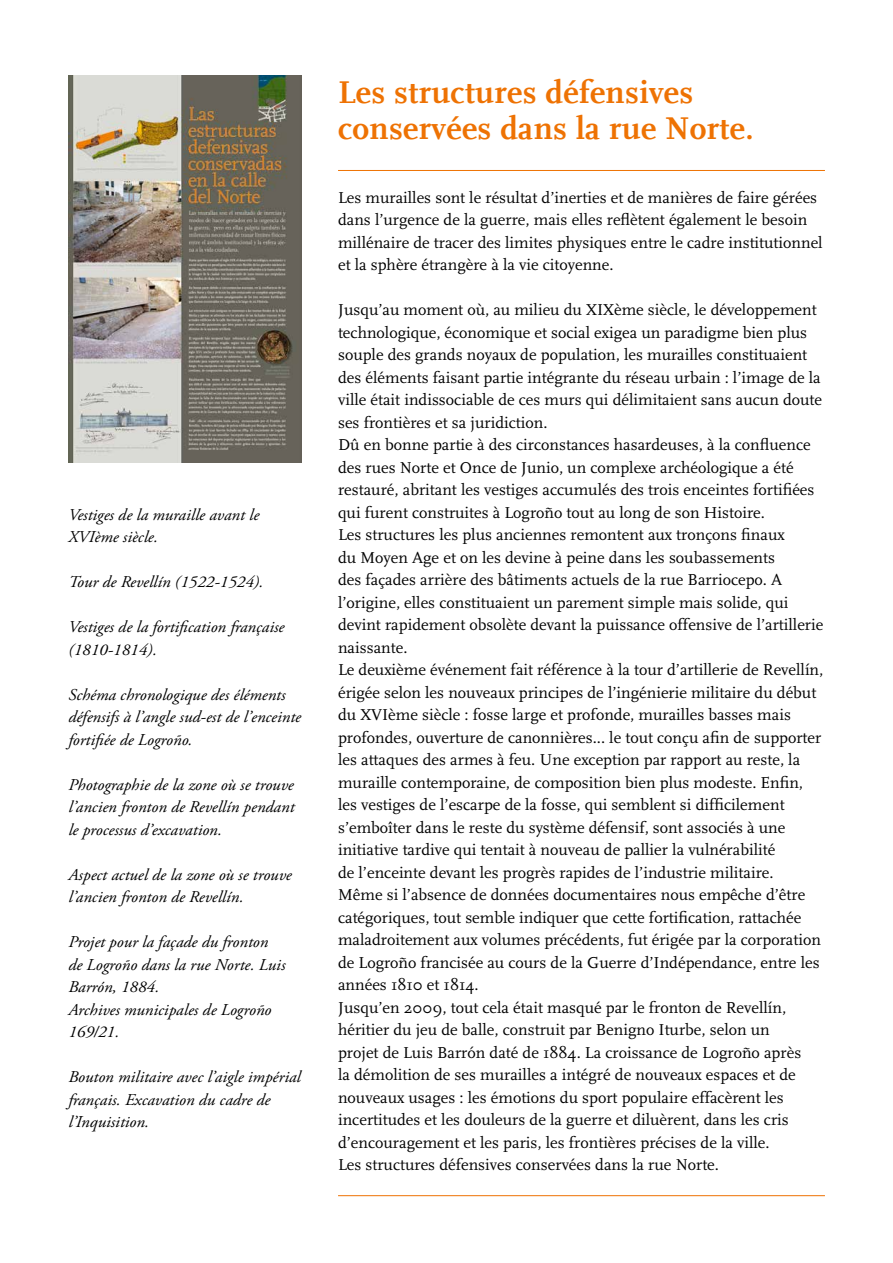
<style>
.page{position:relative;width:893px;height:1263px;background:#fff}
.page>*{position:absolute;margin:0;border:0;box-sizing:border-box;transform-origin:0 0}
.t1{font:700 33px/36px "Scala";letter-spacing:.01em;color:#ee7203}
.t2{font:16.5px/22.5px "Scala";color:#000}
.t3{font:italic 16.5px/22.5px "Adobe Garamond Pro";color:#000}
</style>
<div class="page">
<img style="left:68px;top:76px;width:234px;height:387px">
<hr style="left:338px;top:170px;width:487px;height:1px;background:#ee7203">
<hr style="left:338px;top:1195px;width:487px;height:1px;background:#ee7203">
<p class="t3" style="left:68px;top:504px;width:192px">Vestiges de la muraille avant le<br>XVIème siècle.</p>
<p class="t3" style="left:68px;top:571px;width:197px">Tour de Revellín (1522-1524).</p>
<p class="t3" style="left:68px;top:616px;width:218px">Vestiges de la fortification française (1810-1814).</p>
<p class="t3" style="left:68px;top:684px;width:234px">Schéma chronologique des éléments défensifs à l’angle sud-est de l’enceinte fortifiée de Logroño.</p>
<p class="t3" style="left:68px;top:774px;width:228px;text-align:justify">Photographie de la zone où se trouve l’ancien fronton de Revellín pendant le processus d’excavation.</p>
<p class="t3" style="left:68px;top:864px;width:225px">Aspect actuel de la zone où se trouve l’ancien fronton de Revellín.</p>
<p class="t3" style="left:68px;top:931px;width:219px">Projet pour la façade du fronton de Logroño dans la rue Norte. Luis<br>Barrón, 1884.<br>Archives municipales de Logroño<br>169/21.</p>
<p class="t3" style="left:68px;top:1066px;width:234px">Bouton militaire avec l’aigle impérial français. Excavation du cadre de l’Inquisition.</p>
<h1 class="t1" style="left:338px;top:74px;width:417px">Les structures défensives conservées dans la rue Norte.</h1>
<p class="t2" style="left:338px;top:186px;width:486px">Les murailles sont le résultat d’inerties et de manières de faire gérées dans l’urgence de la guerre, mais elles reflètent également le besoin millénaire de tracer des limites physiques entre le cadre institutionnel et la sphère étrangère à la vie citoyenne.</p>
<p class="t2" style="left:338px;top:299px;width:487px">Jusqu’au moment où, au milieu du XIXème siècle, le développement technologique, économique et social exigea un paradigme bien plus souple des grands noyaux de population, les murailles constituaient des éléments faisant partie intégrante du réseau urbain : l’image de la ville était indissociable de ces murs qui délimitaient sans aucun doute ses frontières et sa juridiction.<br>Dû en bonne partie à des circonstances hasardeuses, à la confluence des rues Norte et Once de Junio, un complexe archéologique a été restauré, abritant les vestiges accumulés des trois enceintes fortifiées qui furent construites à Logroño tout au long de son Histoire.<br>Les structures les plus anciennes remontent aux tronçons finaux<br>du Moyen Age et on les devine à peine dans les soubassements<br>des façades arrière des bâtiments actuels de la rue Barriocepo. A l’origine, elles constituaient un parement simple mais solide, qui devint rapidement obsolète devant la puissance offensive de l’artillerie naissante.<br>Le deuxième événement fait référence à la tour d’artillerie de Revellín, érigée selon les nouveaux principes de l’ingénierie militaire du début du XVIème siècle : fosse large et profonde, murailles basses mais profondes, ouverture de canonnières... le tout conçu afin de supporter les attaques des armes à feu. Une exception par rapport au reste, la muraille contemporaine, de composition bien plus modeste. Enfin, les vestiges de l’escarpe de la fosse, qui semblent si difficilement s’emboîter dans le reste du système défensif, sont associés à une initiative tardive qui tentait à nouveau de pallier la vulnérabilité<br>de l’enceinte devant les progrès rapides de l’industrie militaire.<br>Même si l’absence de données documentaires nous empêche d’être catégoriques, tout semble indiquer que cette fortification, rattachée maladroitement aux volumes précédents, fut érigée par la corporation de Logroño francisée au cours de la Guerre d’Indépendance, entre les années 1810 et 1814.<br>Jusqu’en 2009, tout cela était masqué par le fronton de Revellín, héritier du jeu de balle, construit par Benigno Iturbe, selon un<br>projet de Luis Barrón daté de 1884. La croissance de Logroño après<br>la démolition de ses murailles a intégré de nouveaux espaces et de nouveaux usages : les émotions du sport populaire effacèrent les incertitudes et les douleurs de la guerre et diluèrent, dans les cris d’encouragement et les paris, les frontières précises de la ville.<br>Les structures défensives conservées dans la rue Norte.</p>
</div>
